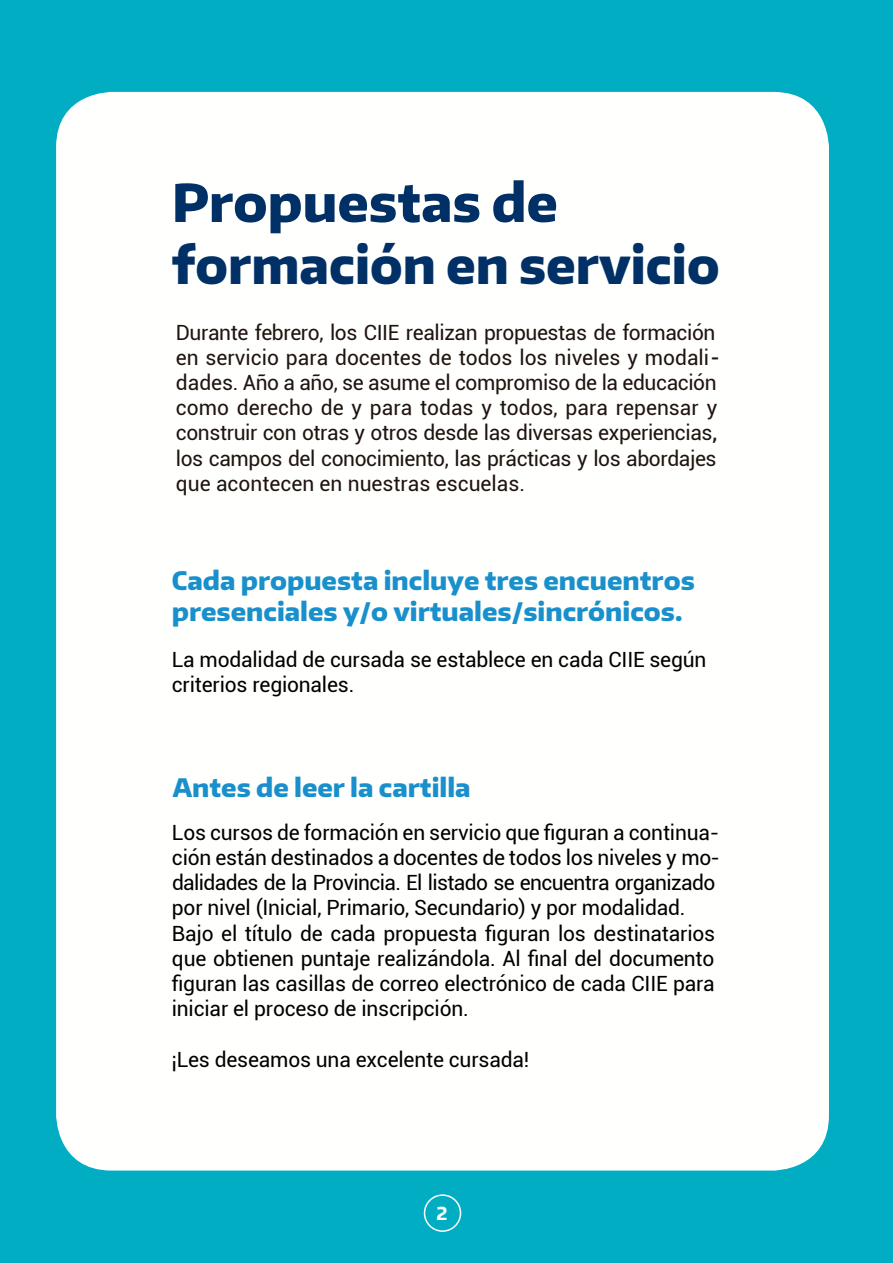
<style>
.page{position:relative;width:893px;height:1263px;background:#00adc2}
.page>*{position:absolute;margin:0;border:0;box-sizing:border-box;transform-origin:0 0}
.t1{font:800 51.6px/61.9px "Encode Sans";color:#003066}
.t2{font:800 25.5px/30.6px "Encode Sans";color:#1990cb}
.t3{font:21px/25.2px "Roboto";letter-spacing:-.01em;color:#000}
.t4{font:21px/25.2px "Roboto";letter-spacing:-.02em;color:#1f140f}
.t5{font:700 18px "Encode Sans";color:#fff}
.s1{font-weight:500}
</style>
<div class="page">
<div style="left:56px;top:92px;width:773px;height:1078px;background:#fffffd;border-radius:55px"></div>
<div style="left:424px;top:1194px;width:37px;height:38px;border:2px solid #fff;border-radius:50%"></div>
<h1 class="t1" style="left:172px;top:170px;width:549px">Propuestas de formación en servicio</h1>
<p class="t4" style="left:176px;top:319px;width:545px">Durante febrero, los CIIE realizan propuestas de formación en servicio para docentes de todos los niveles y modali&shy;dades. Año a año, se asume el compromiso de la educación como derecho de y para todas y todos, para repensar y construir con otras y otros desde las diversas experiencias<span class="s1">, </span>los campos del conocimiento, las prácticas y los abordajes que acontecen en nuestras escuelas.</p>
<p class="t2" style="left:172px;top:565px;width:524px">Cada propuesta incluye tres encuentros presenciales y/o virtuales/sincrónicos.</p>
<p class="t3" style="left:172px;top:646px;width:536px">La modalidad de cursada se establece en cada CIIE según criterios regionales.</p>
<p class="t2" style="left:173px;top:771px;width:299px">Antes de leer la cartilla</p>
<p class="t3" style="left:172px;top:819px;width:550px">Los cursos de formación en servicio que figuran a continua&shy;ción están destinados a docentes de todos los niveles y mo&shy;dalidades de la Provincia. El listado se encuentra organizado por nivel (Inicial, Primario, Secundario) y por modalidad.<br>Bajo el título de cada propuesta figuran los destinatarios que obtienen puntaje realizándola. Al final del documento figuran las casillas de correo electrónico de cada CIIE para iniciar el proceso de inscripción.</p>
<p class="t3" style="left:172px;top:1046px;width:359px">¡Les deseamos una excelente cursada!</p>
<p class="t5" style="left:436px;top:1201px;width:13px">2</p>
</div>
